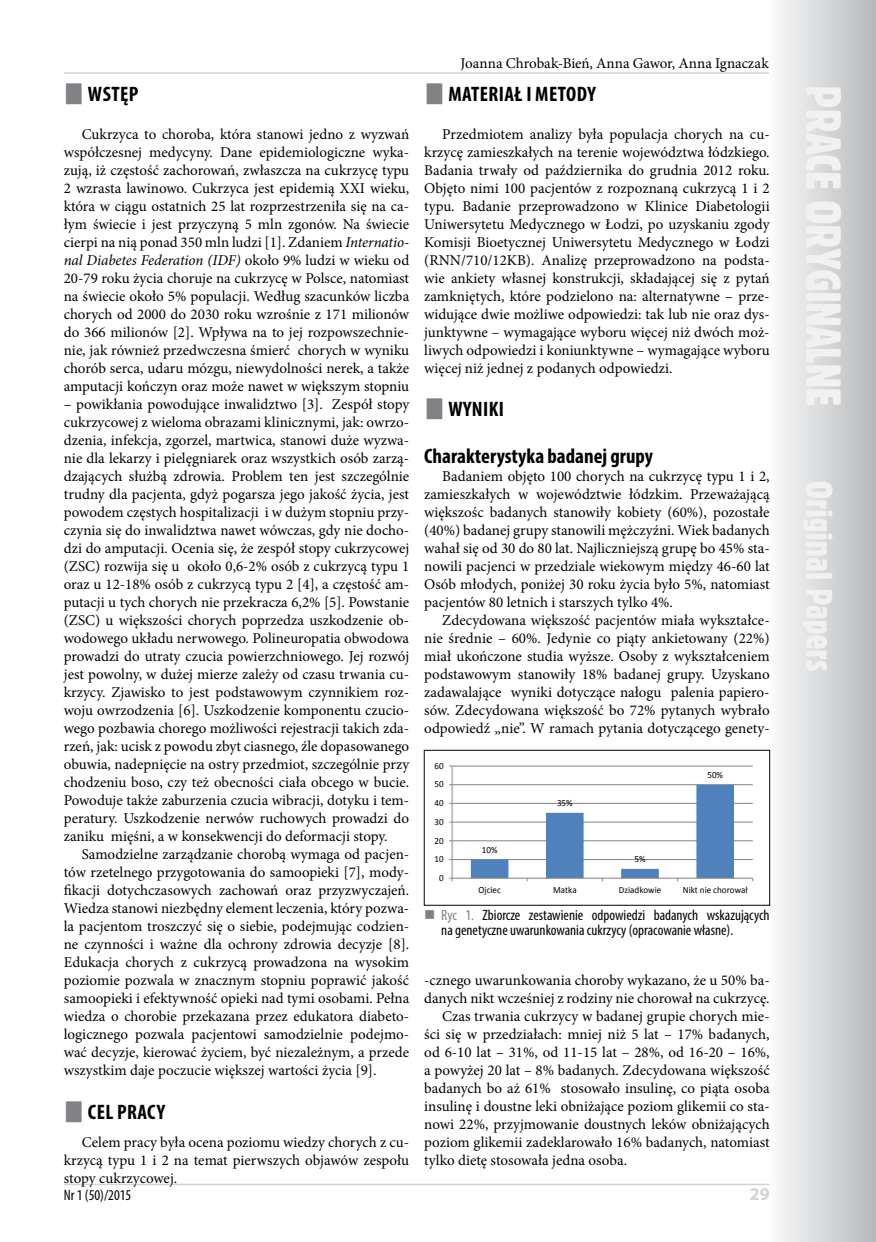
<style>
.page{position:relative;width:876px;height:1242px;background:#fff}
.page>*{position:absolute;margin:0;border:0;box-sizing:border-box;transform-origin:0 0}
.t1{font:700 condensed 21px "Myriad Pro";letter-spacing:.005em;color:#000}
.t2{font:700 18px "Myriad Pro";color:#d1d3d4}
.t3{font:15px/18px "Minion Pro";color:#000;text-align:justify}
.t4{font:condensed 15px/15px "Myriad Pro";color:#000}
.t5{font:9.45px "Calibri";color:#000;scale:.96 1}
.s1{font-style:italic}
.s2{color:#808285}
</style>
<div class="page">
<svg style="left:768px;top:0;width:108px;height:1242px"></svg>
<svg style="left:803px;top:87px;width:38px;height:584px"></svg>
<hr style="left:64px;top:1183px;width:706px;height:2px;background:#d1d3d4">
<hr style="left:64px;top:72px;width:705px;height:2px;background:#d1d3d4">
<hr style="left:452px;top:859px;width:301px;height:1px;background:#868686">
<hr style="left:452px;top:840px;width:301px;height:1px;background:#868686">
<hr style="left:452px;top:822px;width:301px;height:1px;background:#868686">
<hr style="left:452px;top:803px;width:301px;height:1px;background:#868686">
<hr style="left:452px;top:784px;width:301px;height:1px;background:#868686">
<hr style="left:452px;top:765px;width:301px;height:1px;background:#868686">
<hr style="left:452px;top:766px;width:1px;height:112px;background:#868686">
<hr style="left:452px;top:878px;width:301px;height:1px;background:#868686">
<svg style="left:471px;top:784px;width:263px;height:97px"></svg>
<div style="left:424px;top:750px;width:346px;height:155px;border:1px solid #000"></div>
<p class="t3" style="left:461px;top:54px;width:310px">Joanna Chrobak-Bień, Anna Gawor, Anna Ignaczak</p>
<h1 class="t1" style="left:448px;top:81px;width:111px">MATERIAŁ I METOD</h1>
<h1 class="t1" style="left:587px;top:81px;width:10px">Y</h1>
<p class="t3" style="left:424px;top:125px;width:347px;text-indent:18px">Przedmiotem analizy była populacja chorych na cu&shy;krzycę zamieszkałych na terenie województwa łódzkiego.<br>Badania trwały od października do grudnia 2012 roku.<br>Objęto nimi 100 pacjentów z rozpoznaną cukrzycą 1 i 2 typu. Badanie przeprowadzono w Klinice Diabetologii Uniwersytetu Medycznego w Łodzi, po uzyskaniu zgody Komisji Bioetycznej Uniwersytetu Medycznego w Łodzi (RNN/710/12KB). Analizę przeprowadzono na podsta&shy;wie ankiety własnej konstrukcji, składającej się z pytań zamkniętych, które podzielono na: alternatywne – prze&shy;widujące dwie możliwe odpowiedzi: tak lub nie oraz dys&shy;junktywne – wymagające wyboru więcej niż dwóch moż&shy;liwych odpowiedzi i koniunktywne – wymagające wyboru więcej niż jednej z podanych odpowiedzi.</p>
<h1 class="t1" style="left:448px;top:396px;width:57px">WYNIKI</h1>
<h1 class="t1" style="left:424px;top:443px;width:230px">Charakterystyka badanej grupy</h1>
<p class="t3" style="left:424px;top:467px;width:347px;text-indent:18px">Badaniem objęto 100 chorych na cukrzycę typu 1 i 2, zamieszkałych w województwie łódzkim. Przeważającą większośc badanych stanowiły kobiety (60%), pozostałe (40%) badanej grupy stanowili mężczyźni. Wiek badanych wahał się od 30 do 80 lat. Najliczniejszą grupę bo 45% sta&shy;nowili pacjenci w przedziale wiekowym między 46-60 lat Osób młodych, poniżej 30 roku życia było 5%, natomiast pacjentów 80 letnich i starszych tylko 4%.</p>
<p class="t3" style="left:424px;top:611px;width:347px;text-indent:18px">Zdecydowana większość pacjentów miała wykształce&shy;nie średnie – 60%. Jedynie co piąty ankietowany (22%) miał ukończone studia wyższe. Osoby z wykształceniem podstawowym stanowiły 18% badanej grupy. Uzyskano zadawalające wyniki dotyczące nałogu palenia papiero&shy;sów. Zdecydowana większość bo 72% pytanych wybrało odpowiedź „nie”. W ramach pytania dotyczącego genety-</p>
<h1 class="t1" style="left:88px;top:81px;width:50px">WSTĘP</h1>
<p class="t3" style="left:64px;top:125px;width:347px;text-indent:18px">Cukrzyca to choroba, która stanowi jedno z wyzwań współczesnej medycyny. Dane epidemiologiczne wyka&shy;zują, iż częstość zachorowań, zwłaszcza na cukrzycę typu 2 wzrasta lawinowo. Cukrzyca jest epidemią XXI wieku, która w ciągu ostatnich 25 lat rozprzestrzeniła się na ca&shy;łym świecie i jest przyczyną 5 mln zgonów. Na świecie cierpi na nią ponad 350 mln ludzi [1]. Zdaniem <span class="s1">Internatio&shy;nal Diabetes Federation (IDF)</span> około 9% ludzi w wieku od 20-79 roku życia choruje na cukrzycę w Polsce, natomiast na świecie około 5% populacji. Według szacunków liczba chorych od 2000 do 2030 roku wzrośnie z 171 milionów do 366 milionów [2]. Wpływa na to jej rozpowszechnie&shy;nie, jak również przedwczesna śmierć chorych w wyniku chorób serca, udaru mózgu, niewydolności nerek, a także amputacji kończyn oraz może nawet w większym stopniu</p>
<p class="t3" style="left:64px;top:395px;width:347px">– powikłania powodujące inwalidztwo [3]. Zespół stopy cukrzycowej z wieloma obrazami klinicznymi, jak: owrzo&shy;dzenia, infekcja, zgorzel, martwica, stanowi duże wyzwa&shy;nie dla lekarzy i pielęgniarek oraz wszystkich osób zarzą&shy;dzających służbą zdrowia. Problem ten jest szczególnie trudny dla pacjenta, gdyż pogarsza jego jakość życia, jest powodem częstych hospitalizacji i w dużym stopniu przy&shy;czynia się do inwalidztwa nawet wówczas, gdy nie docho&shy;dzi do amputacji. Ocenia się, że zespół stopy cukrzycowej (ZSC) rozwija się u około 0,6-2% osób z cukrzycą typu 1 oraz u 12-18% osób z cukrzycą typu 2 [4], a częstość am&shy;putacji u tych chorych nie przekracza 6,2% [5]. Powstanie (ZSC) u większości chorych poprzedza uszkodzenie ob&shy;wodowego układu nerwowego. Polineuropatia obwodowa prowadzi do utraty czucia powierzchniowego. Jej rozwój jest powolny, w dużej mierze zależy od czasu trwania cu&shy;krzycy. Zjawisko to jest podstawowym czynnikiem roz&shy;woju owrzodzenia [6]. Uszkodzenie komponentu czucio&shy;wego pozbawia chorego możliwości rejestracji takich zda&shy;rzeń, jak: ucisk z powodu zbyt ciasnego, źle dopasowanego obuwia, nadepnięcie na ostry przedmiot, szczególnie przy chodzeniu boso, czy też obecności ciała obcego w bucie.<br>Powoduje także zaburzenia czucia wibracji, dotyku i tem&shy;peratury. Uszkodzenie nerwów ruchowych prowadzi do zaniku mięśni, a w konsekwencji do deformacji stopy.</p>
<p class="t3" style="left:64px;top:845px;width:347px;text-indent:18px">Samodzielne zarządzanie chorobą wymaga od pacjen&shy;tów rzetelnego przygotowania do samoopieki [7], mody&shy;fikacji dotychczasowych zachowań oraz przyzwyczajeń.<br>Wiedza stanowi niezbędny element leczenia, który pozwa&shy;la pacjentom troszczyć się o siebie, podejmując codzien&shy;ne czynności i ważne dla ochrony zdrowia decyzje [8].<br>Edukacja chorych z cukrzycą prowadzona na wysokim poziomie pozwala w znacznym stopniu poprawić jakość samoopieki i efektywność opieki nad tymi osobami. Pełna wiedza o chorobie przekazana przez edukatora diabeto&shy;logicznego pozwala pacjentowi samodzielnie podejmo&shy;wać decyzje, kierować życiem, być niezależnym, a przede wszystkim daje poczucie większej wartości życia [9].</p>
<h1 class="t1" style="left:88px;top:1098px;width:79px">CEL PRACY</h1>
<p class="t3" style="left:64px;top:1133px;width:347px;text-indent:18px">Celem pracy była ocena poziomu wiedzy chorych z cu&shy;krzycą typu 1 i 2 na temat pierwszych objawów zespołu stopy cukrzycowej.</p>
<p class="t5" style="left:434px;top:759px;width:11px">60</p>
<p class="t5" style="left:707px;top:768px;width:18px">50%</p>
<p class="t5" style="left:434px;top:777px;width:11px">50</p>
<p class="t5" style="left:557px;top:796px;width:18px">35%</p>
<p class="t5" style="left:434px;top:796px;width:11px">40</p>
<p class="t5" style="left:434px;top:815px;width:11px">30</p>
<p class="t5" style="left:434px;top:834px;width:11px">20</p>
<p class="t5" style="left:482px;top:843px;width:18px">10%</p>
<p class="t5" style="left:634px;top:852px;width:13px">5%</p>
<p class="t5" style="left:434px;top:852px;width:11px">10</p>
<p class="t5" style="left:439px;top:871px;width:6px">0</p>
<p class="t5" style="left:478px;top:883px;width:25px">Ojciec</p>
<p class="t5" style="left:553px;top:883px;width:26px">Matka</p>
<p class="t5" style="left:619px;top:883px;width:46px">Dziadkowie</p>
<p class="t5" style="left:683px;top:883px;width:69px">Nikt nie chorował</p>
<p class="t4" style="left:441px;top:907px;width:330px"><span class="s2">Ryc 1.</span> Zbiorcze zestawienie odpowiedzi badanych wskazujących na genetyczne uwarunkowania cukrzycy (opracowanie własne).</p>
<p class="t3" style="left:424px;top:971px;width:347px">-cznego uwarunkowania choroby wykazano, że u 50% ba-</p>
<p class="t3" style="left:424px;top:989px;width:347px">danych nikt wcześniej z rodziny nie chorował na cukrzycę.</p>
<p class="t3" style="left:442px;top:1007px;width:329px">Czas trwania cukrzycy w badanej grupie chorych mie-</p>
<p class="t3" style="left:424px;top:1025px;width:347px">ści się w przedziałach: mniej niż 5 lat – 17% badanych,</p>
<p class="t3" style="left:424px;top:1043px;width:347px">od 6-10 lat – 31%, od 11-15 lat – 28%, od 16-20 – 16%,</p>
<p class="t3" style="left:424px;top:1061px;width:347px">a powyżej 20 lat – 8% badanych. Zdecydowana większość</p>
<p class="t3" style="left:424px;top:1079px;width:347px">badanych bo aż 61% stosowało insulinę, co piąta osoba</p>
<p class="t3" style="left:424px;top:1097px;width:347px">insulinę i doustne leki obniżające poziom glikemii co sta-</p>
<p class="t3" style="left:424px;top:1115px;width:347px">nowi 22%, przyjmowanie doustnych leków obniżających</p>
<p class="t3" style="left:424px;top:1133px;width:347px">poziom glikemii zadeklarowało 16% badanych, natomiast</p>
<p class="t3" style="left:424px;top:1151px;width:204px">tylko dietę stosowała jedna osoba.</p>
<p class="t4" style="left:64px;top:1187px;width:69px">Nr 1 (50)/2015</p>
<p class="t2" style="left:750px;top:1182px;width:21px">29</p>
</div>
